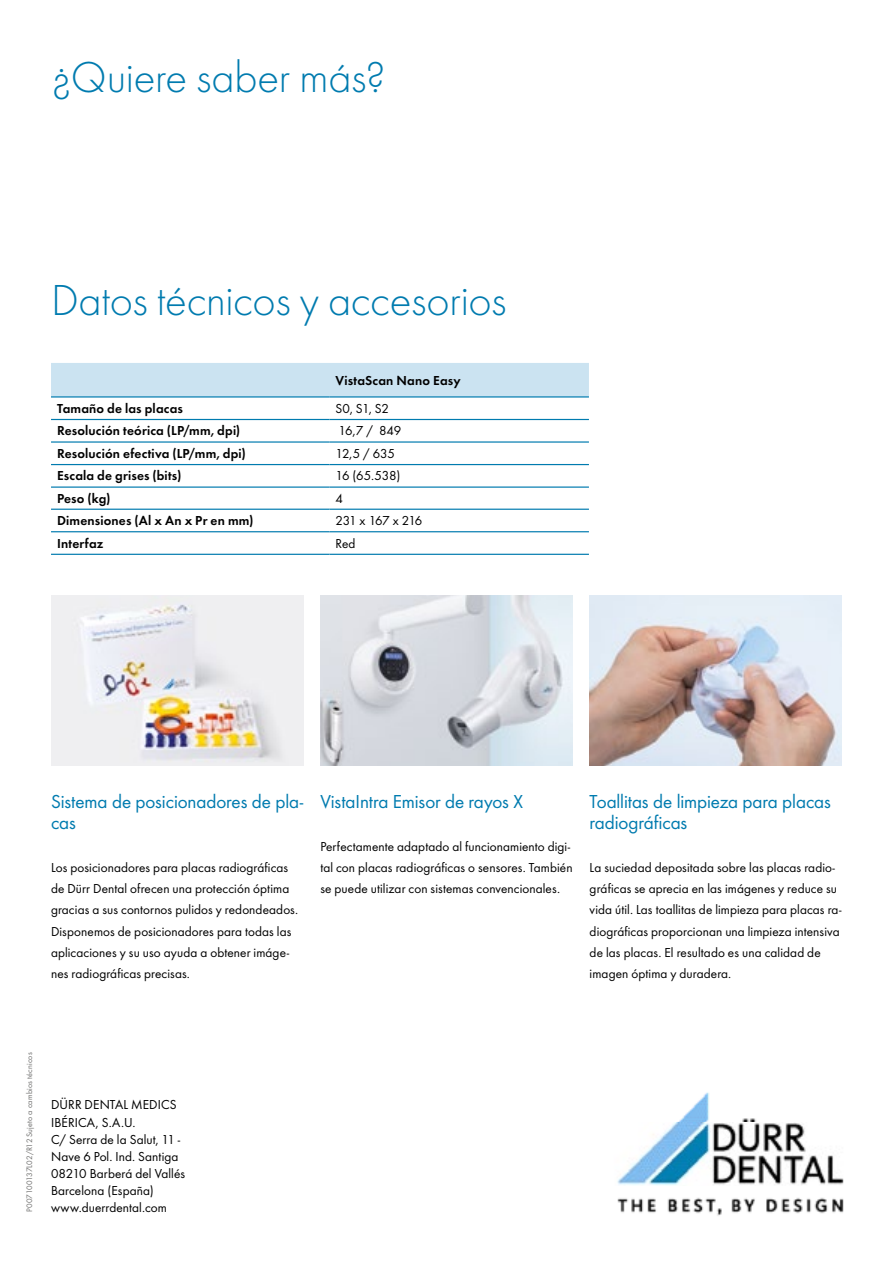
<style>
.page{position:relative;width:893px;height:1263px;background:#fff}
.page>*{position:absolute;margin:0;border:0;box-sizing:border-box;transform-origin:0 0}
.t1{font:300 45px "Futura";letter-spacing:-.01em;color:#007baf}
.t2{font:19.5px/21.3px "Futura Boo";letter-spacing:-.005em;color:#007baf}
.t3{font:13.5px/21.3px "Futura Boo";letter-spacing:.01em;color:#000}
.t4{font:13.5px "Futura Dem";letter-spacing:.015em;color:#000}
.t5{font:13.5px "Futura Boo";letter-spacing:-.065em;color:#000}
.t6{font:8.25px "Futura Boo";letter-spacing:.02em;color:#6f6f6e}
</style>
<div class="page">
<img style="left:590px;top:595px;width:252px;height:170px">
<img style="left:320px;top:595px;width:253px;height:170px">
<img style="left:51px;top:595px;width:252px;height:170px">
<div style="left:51px;top:363px;width:538px;height:33px;background:#cbe3f1"></div>
<hr style="left:51px;top:396px;width:279px;height:2px;background:#007baf">
<hr style="left:330px;top:396px;width:259px;height:2px;background:#007baf">
<hr style="left:51px;top:419px;width:279px;height:1px;background:#007baf">
<hr style="left:330px;top:419px;width:259px;height:1px;background:#007baf">
<hr style="left:51px;top:441px;width:279px;height:2px;background:#007baf">
<hr style="left:330px;top:441px;width:259px;height:2px;background:#007baf">
<hr style="left:51px;top:464px;width:279px;height:1px;background:#007baf">
<hr style="left:330px;top:464px;width:259px;height:1px;background:#007baf">
<hr style="left:51px;top:486px;width:279px;height:2px;background:#007baf">
<hr style="left:330px;top:486px;width:259px;height:2px;background:#007baf">
<hr style="left:51px;top:509px;width:279px;height:1px;background:#007baf">
<hr style="left:330px;top:509px;width:259px;height:1px;background:#007baf">
<hr style="left:51px;top:531px;width:279px;height:1px;background:#007baf">
<hr style="left:330px;top:531px;width:259px;height:1px;background:#007baf">
<hr style="left:51px;top:554px;width:279px;height:1px;background:#007baf">
<hr style="left:330px;top:554px;width:259px;height:1px;background:#007baf">
<img style="left:617px;top:1092px;width:227px;height:124px">
<h1 class="t1" style="left:51px;top:49px;width:337px">¿Quiere saber más?</h1>
<h1 class="t1" style="left:51px;top:271px;width:457px">Datos técnicos y accesorios</h1>
<p class="t4" style="left:336px;top:370px;width:127px">VistaScan Nano Easy</p>
<p class="t4" style="left:57px;top:398px;width:127px">Tamaño de las placas</p>
<p class="t3" style="left:336px;top:397px;width:55px">S0, S1, S2</p>
<p class="t4" style="left:57px;top:421px;width:185px">Resolución teórica (LP/mm, dpi)</p>
<p class="t3" style="left:339px;top:420px;width:64px">16,7 / 849</p>
<p class="t4" style="left:57px;top:443px;width:190px">Resolución efectiva (LP/mm, dpi)</p>
<p class="t3" style="left:336px;top:443px;width:61px">12,5 / 635</p>
<p class="t4" style="left:57px;top:466px;width:126px">Escala de grises (bits)</p>
<p class="t3" style="left:336px;top:465px;width:66px">16 (65.538)</p>
<p class="t4" style="left:57px;top:488px;width:55px">Peso (kg)</p>
<p class="t3" style="left:336px;top:487px;width:9px">4</p>
<p class="t4" style="left:57px;top:511px;width:198px">Dimensiones (Al x An x Pr en mm)</p>
<p class="t5" style="left:336px;top:512px;width:88px">231 x 167 x 216</p>
<p class="t4" style="left:57px;top:533px;width:48px">Interfaz</p>
<p class="t3" style="left:336px;top:532px;width:21px">Red</p>
<h2 class="t2" style="left:51px;top:791px;width:254px">Sistema de posicionadores de pla&shy;cas</h2>
<p class="t3" style="left:51px;top:856px;width:249px">Los posicionadores para placas radiográficas de Dürr Dental ofrecen una protección óptima gracias a sus contornos pulidos y redondeados.<br>Disponemos de posicionadores para todas las aplicaciones y su uso ayuda a obtener imáge&shy;nes radiográficas precisas.</p>
<h2 class="t2" style="left:320px;top:791px;width:204px">VistaIntra Emisor de rayos X</h2>
<p class="t3" style="left:320px;top:835px;width:254px">Perfectamente adaptado al funcionamiento digi&shy;tal con placas radiográficas o sensores. También se puede utilizar con sistemas convencionales.</p>
<h2 class="t2" style="left:590px;top:791px;width:243px">Toallitas de limpieza para placas radiográficas</h2>
<p class="t3" style="left:590px;top:856px;width:253px">La suciedad depositada sobre las placas radio&shy;gráficas se aprecia en las imágenes y reduce su vida útil. Las toallitas de limpieza para placas ra&shy;diográficas proporcionan una limpieza intensiva de las placas. El resultado es una calidad de imagen óptima y duradera.</p>
<p class="t6" style="left:25px;top:1212px;width:161px;rotate:-90deg">P007100137L02/R12 Sujeto a cambios técnicos</p>
<p class="t3" style="left:51px;top:1096px;width:136px;line-height:17.1px">DÜRR DENTAL MEDICS<br>IBÉRICA, S.A.U.<br>C/ Serra de la Salut, 11 -<br>Nave 6 Pol. Ind. Santiga<br>08210 Barberá del Vallés<br>Barcelona (España)</p>
<p class="t3" style="left:51px;top:1197px;width:117px">www.duerrdental.com</p>
</div>
